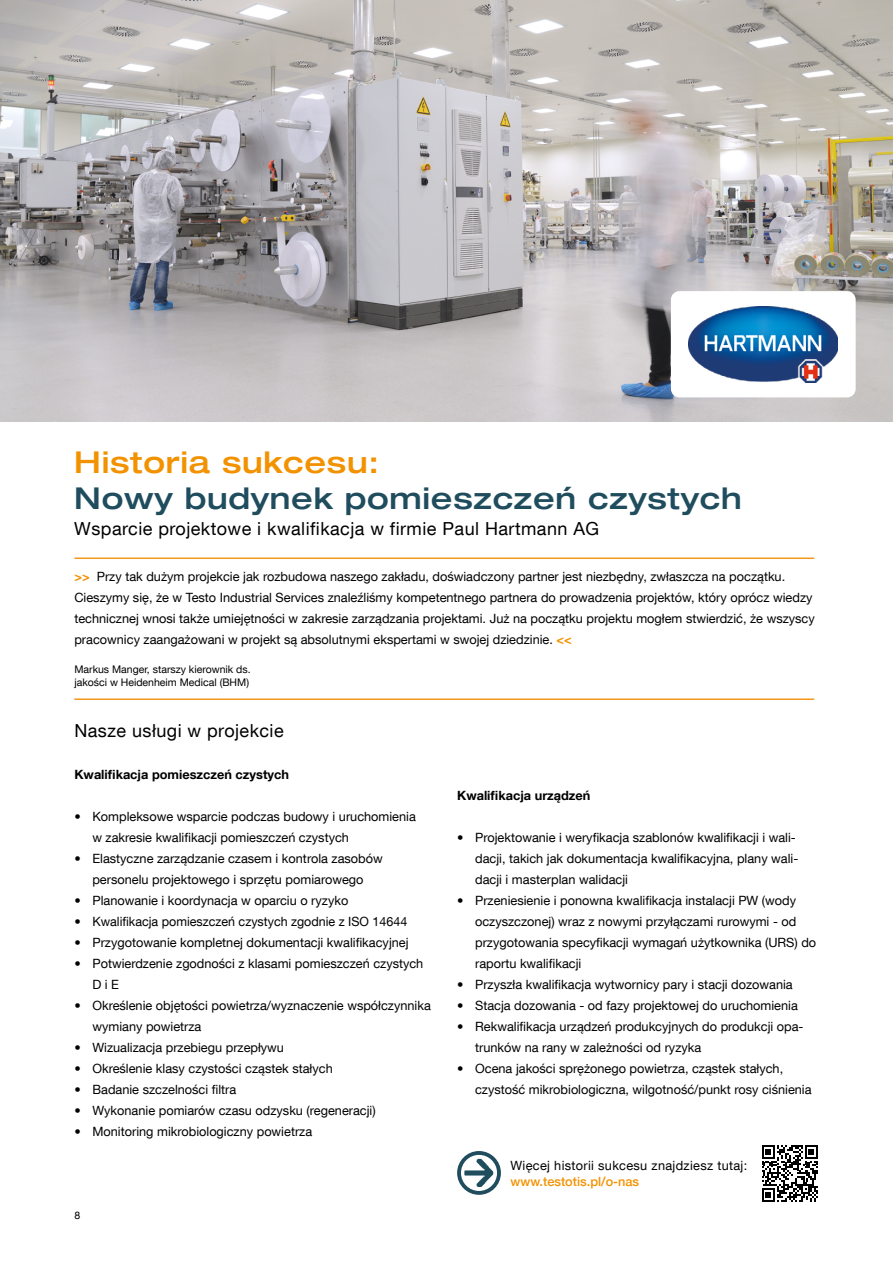
<style>
.page{position:relative;width:893px;height:1263px;background:#fff}
.page>*{position:absolute;margin:0;border:0;box-sizing:border-box;transform-origin:0 0}
.t1{font:500 expanded 30px "Helvetica Neue LT Com";letter-spacing:.025em;color:#1f4d5e}
.t2{font:500 expanded 30px "Helvetica Neue LT Com";letter-spacing:.025em;color:#f39200}
.t3{font:18px "Helvetica Neue LT Com";letter-spacing:.025em;color:#000}
.t4{font:12.75px/21px "Helvetica Neue LT Com";color:#000}
.t5{font:700 12.75px "Helvetica Neue LT Com";color:#000}
.t6{font:12.75px "Helvetica Neue LT Com";letter-spacing:.025em;color:#000}
.t7{font:500 12.75px "Helvetica Neue LT Com";color:#f39200}
.t8{font:10.5px/12.6px "Helvetica Neue LT Com";color:#000}
.s1{font-weight:700;color:#f39200}
</style>
<div class="page">
<img style="left:0;top:0;width:893px;height:421px">
<hr style="left:74px;top:557px;width:740px;height:2px;background:#f4971a">
<hr style="left:74px;top:698px;width:740px;height:2px;background:#f4971a">
<img style="left:464px;top:1159px;width:29px;height:28px">
<div style="left:457px;top:1151px;width:44px;height:44px;border:4px solid #1f4d5e;border-radius:50%"></div>
<svg style="left:762px;top:1145px;width:56px;height:56px"></svg>
<div style="left:671px;top:291px;width:185px;height:106px;background:#fff;border-radius:9px"></div>
<img style="left:689px;top:306px;width:149px;height:76px">
<h1 class="t2" style="left:74px;top:443px;width:306px">Historia sukcesu:</h1>
<h1 class="t1" style="left:74px;top:479px;width:669px">Nowy budynek pomieszczeń czystych</h1>
<h2 class="t3" style="left:74px;top:517px;width:526px">Wsparcie projektowe i kwalifikacja w firmie Paul Hartmann AG</h2>
<p class="t4" style="left:74px;top:566px;width:742px"><span class="s1">&gt;&gt;</span> Przy tak dużym projekcie jak rozbudowa naszego zakładu, doświadczony partner jest niezbędny, zwłaszcza na początku.<br>Cieszymy się, że w Testo Industrial Services znaleźliśmy kompetentnego partnera do prowadzenia projektów, który oprócz wiedzy technicznej wnosi także umiejętności w zakresie zarządzania projektami. Już na początku projektu mogłem stwierdzić, że wszyscy pracownicy zaangażowani w projekt są absolutnymi ekspertami w swojej dziedzinie. <span class="s1">&lt;&lt;</span></p>
<p class="t8" style="left:74px;top:663px;width:178px">Markus Manger, starszy kierownik ds. jakości w Heidenheim Medical (BHM)</p>
<h2 class="t3" style="left:74px;top:719px;width:211px">Nasze usługi w projekcie</h2>
<p class="t5" style="left:74px;top:766px;width:216px">Kwalifikacja pomieszczeń czystych</p>
<p class="t4" style="left:92px;top:805px;width:325px;text-indent:-18px">• Kompleksowe wsparcie podczas budowy i uruchomienia w zakresie kwalifikacji pomieszczeń czystych</p>
<p class="t4" style="left:74px;top:847px;width:310px;text-align:center">• Elastyczne zarządzanie czasem i kontrola zasobów personelu projektowego i sprzętu pomiarowego</p>
<p class="t4" style="left:74px;top:889px;width:275px">• Planowanie i koordynacja w oparciu o ryzyko</p>
<p class="t4" style="left:74px;top:910px;width:334px">• Kwalifikacja pomieszczeń czystych zgodnie z ISO 14644</p>
<p class="t4" style="left:74px;top:931px;width:336px">• Przygotowanie kompletnej dokumentacji kwalifikacyjnej</p>
<p class="t4" style="left:92px;top:952px;width:332px;text-indent:-18px">• Potwierdzenie zgodności z klasami pomieszczeń czystych<br>D i E</p>
<p class="t4" style="left:92px;top:994px;width:340px;text-indent:-18px">• Określenie objętości powietrza/wyznaczenie współczynnika wymiany powietrza</p>
<p class="t4" style="left:74px;top:1036px;width:211px">• Wizualizacja przebiegu przepływu</p>
<p class="t4" style="left:74px;top:1057px;width:260px">• Określenie klasy czystości cząstek stałych</p>
<p class="t4" style="left:74px;top:1078px;width:163px">• Badanie szczelności filtra</p>
<p class="t4" style="left:74px;top:1099px;width:303px">• Wykonanie pomiarów czasu odzysku (regeneracji)</p>
<p class="t4" style="left:74px;top:1120px;width:239px">• Monitoring mikrobiologiczny powietrza</p>
<p class="t8" style="left:74px;top:1209px;width:7px">8</p>
<p class="t5" style="left:457px;top:787px;width:135px">Kwalifikacja urządzeń</p>
<p class="t4" style="left:475px;top:826px;width:325px;text-indent:-18px">• Projektowanie i weryfikacja szablonów kwalifikacji i wali&shy;dacji, takich jak dokumentacja kwalifikacyjna, plany wali&shy;dacji i masterplan walidacji</p>
<p class="t4" style="left:475px;top:889px;width:343px;text-indent:-18px">• Przeniesienie i ponowna kwalifikacja instalacji PW (wody oczyszczonej) wraz z nowymi przyłączami rurowymi - od przygotowania specyfikacji wymagań użytkownika (URS) do raportu kwalifikacji</p>
<p class="t4" style="left:457px;top:973px;width:337px">• Przyszła kwalifikacja wytwornicy pary i stacji dozowania</p>
<p class="t4" style="left:457px;top:994px;width:342px">• Stacja dozowania - od fazy projektowej do uruchomienia</p>
<p class="t4" style="left:475px;top:1015px;width:330px;text-indent:-18px">• Rekwalifikacja urządzeń produkcyjnych do produkcji opa&shy;trunków na rany w zależności od ryzyka</p>
<p class="t4" style="left:475px;top:1057px;width:338px;text-indent:-18px">• Ocena jakości sprężonego powietrza, cząstek stałych, czystość mikrobiologiczna, wilgotność/punkt rosy ciśnienia</p>
<p class="t6" style="left:510px;top:1158px;width:238px">Więcej historii sukcesu znajdziesz tutaj:</p>
<p class="t7" style="left:510px;top:1173px;width:130px">www.testotis.pl/o-nas</p>
</div>
